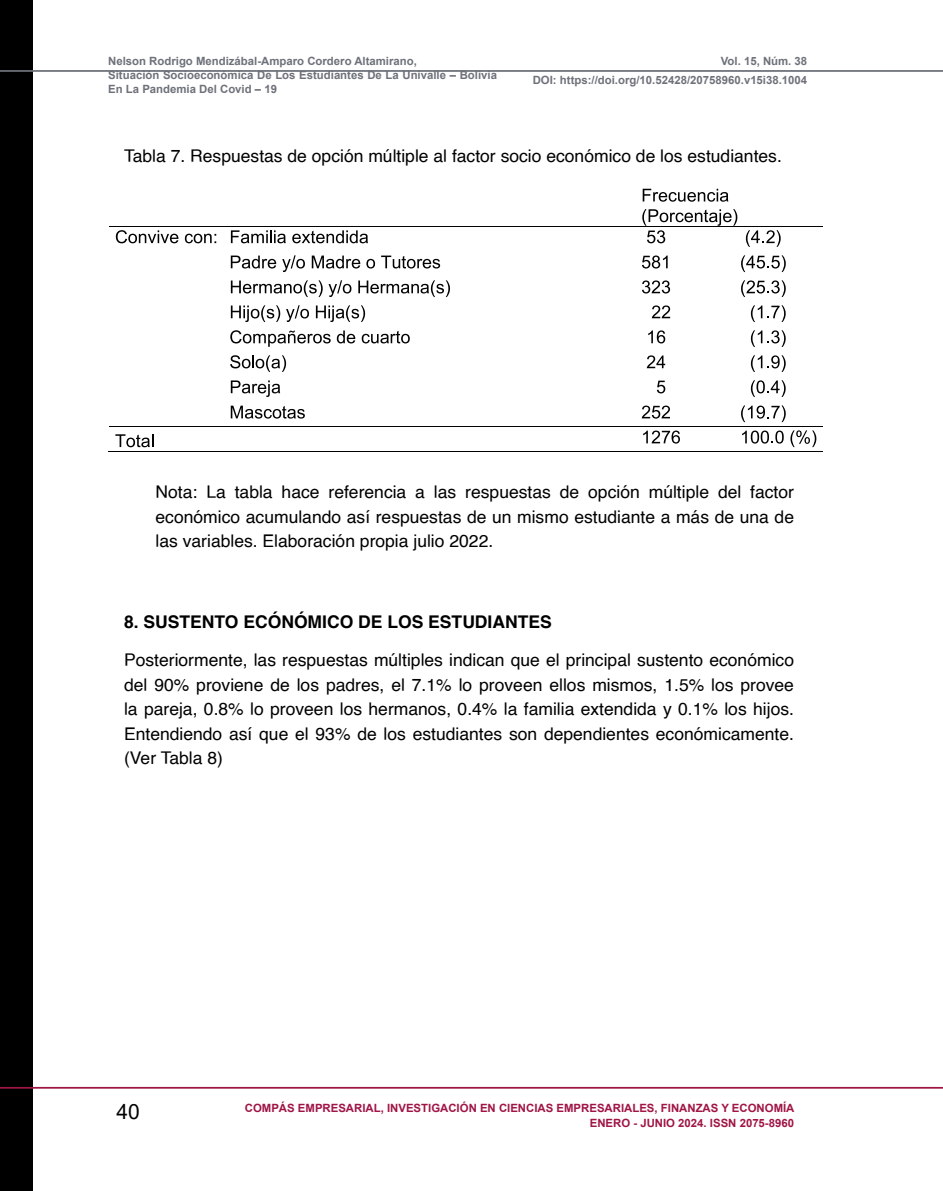
<style>
.page{position:relative;width:943px;height:1191px;background:#fff}
.page>*{position:absolute;margin:0;border:0;box-sizing:border-box;transform-origin:0 0}
.t1{font:21px "Arial";color:#000}
.t2{font:17.5px/24.5px "Helvetica";color:#000;text-align:justify}
.t3{font:700 17.5px "Helvetica";color:#000}
.t4{font:700 11.38px/14px "Arial";color:#6e717a;text-align:right}
.t5{font:700 11.38px/15.8px "Arial";color:#a01545;text-align:right}
</style>
<div class="page">
<div style="left:0;top:0;width:33px;height:1191px;background:#000"></div>
<hr style="left:0;top:1087px;width:943px;height:1px;background:#a01545">
<hr style="left:0;top:70px;width:943px;height:2px;background:#6e717a">
<svg style="left:642px;top:189px;width:86px;height:13px"></svg>
<svg style="left:116px;top:230px;width:62px;height:13px"></svg>
<svg style="left:185px;top:234px;width:31px;height:9px"></svg>
<svg style="left:231px;top:230px;width:55px;height:13px"></svg>
<svg style="left:292px;top:230px;width:76px;height:13px"></svg>
<svg style="left:642px;top:209px;width:95px;height:34px"></svg>
<svg style="left:746px;top:230px;width:34px;height:17px"></svg>
<hr style="left:109px;top:226px;width:115px;height:1px;background:#020203">
<hr style="left:224px;top:226px;width:411px;height:1px;background:#020203">
<hr style="left:636px;top:226px;width:186px;height:1px;background:#020203">
<svg style="left:231px;top:255px;width:45px;height:13px"></svg>
<svg style="left:282px;top:255px;width:23px;height:17px"></svg>
<svg style="left:312px;top:255px;width:48px;height:13px"></svg>
<svg style="left:366px;top:259px;width:9px;height:9px"></svg>
<svg style="left:381px;top:255px;width:59px;height:13px"></svg>
<svg style="left:642px;top:255px;width:25px;height:13px"></svg>
<svg style="left:741px;top:255px;width:44px;height:17px"></svg>
<svg style="left:231px;top:280px;width:120px;height:17px"></svg>
<svg style="left:358px;top:280px;width:92px;height:17px"></svg>
<svg style="left:642px;top:280px;width:28px;height:13px"></svg>
<svg style="left:741px;top:280px;width:44px;height:17px"></svg>
<svg style="left:231px;top:305px;width:49px;height:17px"></svg>
<svg style="left:286px;top:305px;width:23px;height:17px"></svg>
<svg style="left:316px;top:305px;width:49px;height:17px"></svg>
<svg style="left:651px;top:305px;width:19px;height:13px"></svg>
<svg style="left:751px;top:305px;width:34px;height:17px"></svg>
<svg style="left:230px;top:330px;width:101px;height:17px"></svg>
<svg style="left:337px;top:330px;width:18px;height:13px"></svg>
<svg style="left:362px;top:331px;width:48px;height:12px"></svg>
<svg style="left:648px;top:330px;width:17px;height:13px"></svg>
<svg style="left:751px;top:330px;width:34px;height:17px"></svg>
<svg style="left:230px;top:355px;width:56px;height:17px"></svg>
<svg style="left:646px;top:355px;width:19px;height:13px"></svg>
<svg style="left:751px;top:355px;width:34px;height:17px"></svg>
<svg style="left:231px;top:380px;width:49px;height:17px"></svg>
<svg style="left:657px;top:381px;width:8px;height:12px"></svg>
<svg style="left:751px;top:380px;width:34px;height:17px"></svg>
<svg style="left:231px;top:406px;width:74px;height:12px"></svg>
<svg style="left:641px;top:405px;width:29px;height:13px"></svg>
<svg style="left:741px;top:405px;width:44px;height:17px"></svg>
<svg style="left:115px;top:434px;width:38px;height:13px"></svg>
<svg style="left:643px;top:430px;width:37px;height:13px"></svg>
<svg style="left:742px;top:430px;width:41px;height:13px"></svg>
<svg style="left:790px;top:430px;width:26px;height:17px"></svg>
<hr style="left:109px;top:426px;width:115px;height:1px;background:#020203">
<hr style="left:224px;top:426px;width:411px;height:1px;background:#020203">
<hr style="left:636px;top:426px;width:186px;height:1px;background:#020203">
<hr style="left:108px;top:451px;width:116px;height:1px;background:#020203">
<hr style="left:223px;top:451px;width:412px;height:1px;background:#020203">
<hr style="left:635px;top:451px;width:187px;height:1px;background:#020203">
<p class="t4" style="left:108px;top:54px;width:390px;text-align:left">Nelson Rodrigo Mendizábal-Amparo Cordero Altamirano,<br>Situación Socioeconómica De Los Estudiantes De La Univalle – Bolivia<br>En La Pandemia Del Covid – 19</p>
<p class="t4" style="left:532px;top:51px;width:276px;line-height:19.2px">Vol. 15, Núm. 38<br>DOI: https://doi.org/10.52428/20758960.v15i38.1004</p>
<p class="t2" style="left:124px;top:144px;width:659px">Tabla 7. Respuestas de opción múltiple al factor socio económico de los estudiantes.</p>
<p class="t2" style="left:156px;top:480px;width:640px">Nota: La tabla hace referencia a las respuestas de opción múltiple del factor económico acumulando así respuestas de un mismo estudiante a más de una de las variables. Elaboración propia julio 2022.</p>
<p class="t3" style="left:124px;top:607px;width:429px">8. SUSTENTO ECÓNÓMICO DE LOS ESTUDIANTES</p>
<p class="t2" style="left:124px;top:648px;width:671px">Posteriormente, las respuestas múltiples indican que el principal sustento económico del 90% proviene de los padres, el 7.1% lo proveen ellos mismos, 1.5% los provee la pareja, 0.8% lo proveen los hermanos, 0.4% la familia extendida y 0.1% los hijos.<br>Entendiendo así que el 93% de los estudiantes son dependientes económicamente. (Ver Tabla 8)</p>
<p class="t1" style="left:117px;top:1097px;width:25px">40</p>
<p class="t5" style="left:245px;top:1100px;width:551px">COMPÁS EMPRESARIAL, INVESTIGACIÓN EN CIENCIAS EMPRESARIALES, FINANZAS Y ECONOMÍA<br>ENERO - JUNIO 2024. ISSN 2075-8960</p>
</div>
